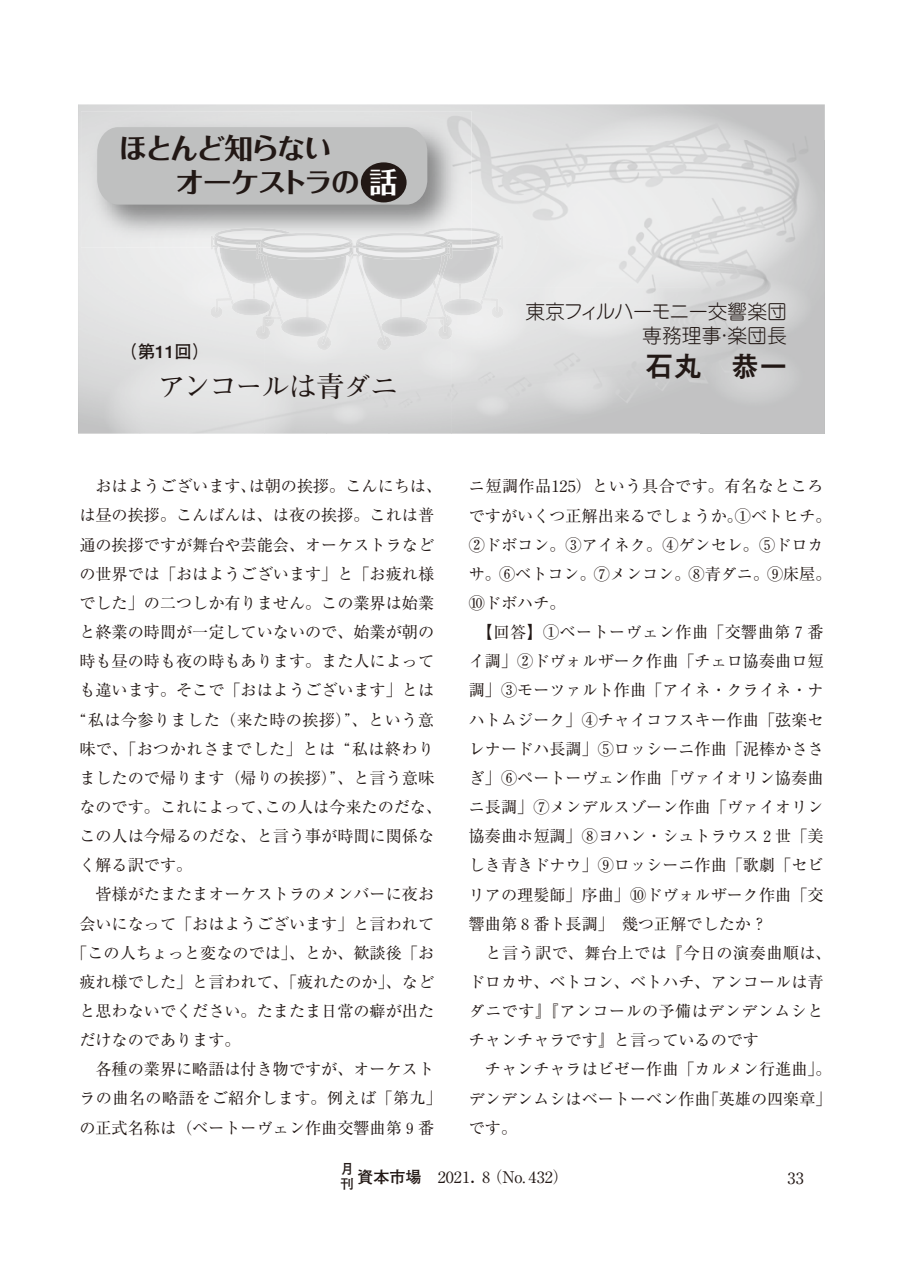
<style>
.page{position:relative;width:903px;height:1275px;background:#fff}
.page>*{position:absolute;margin:0;border:0;box-sizing:border-box;transform-origin:0 0}
.t1{font:28.53px/34.3px "Folk Pro Bold 90 pv RKSJ H";letter-spacing:-.075em;color:#221815}
.t2{font:700 28.53px "Futo Min A101";letter-spacing:-.06em;color:#221815}
.t3{font:28.53px "Mi Go MB1 Std De Bold 90 pv RKSJ H";color:#221815}
.t4{font:19.78px/23.8px "Jun 101 Pro Light 90 pv RKSJ H";letter-spacing:-.015em;color:#221815;text-align:right}
.t5{font:700 17.32px "Futo Go B101";color:#221815}
.t6{font:16.1px/29.2px "Ryumin";color:#221815}
.t7{font:16.1px "Ryumin";letter-spacing:.025em;color:#221815}
.t8{font:16.1px "Ryumin";letter-spacing:.03em;color:#221815}
.t9{font:700 13.65px "Futo Go B101";color:#221815}
.s1{color:#fff}
.s2{font-family:"Futo Go B101";font-weight:700}
</style>
<div class="page">
<img style="left:452px;top:141px;width:373px;height:293px">
<img style="left:304px;top:111px;width:167px;height:131px">
<div style="left:97px;top:127px;width:330px;height:78px;background:#bfc0c0"></div>
<div style="left:361px;top:162px;width:46px;height:40px;background:#221815;border-radius:50%"></div>
<svg style="left:446px;top:316px;width:6px;height:10px"></svg>
<svg style="left:491px;top:306px;width:12px;height:12px"></svg>
<svg style="left:459px;top:284px;width:2px;height:15px"></svg>
<img style="left:480px;top:251px;width:20px;height:55px">
<img style="left:448px;top:299px;width:34px;height:17px">
<img style="left:448px;top:251px;width:46px;height:33px">
<img style="left:423px;top:228px;width:77px;height:13px">
<img style="left:481px;top:298px;width:17px;height:14px">
<svg style="left:500px;top:236px;width:3px;height:14px"></svg>
<img style="left:452px;top:235px;width:48px;height:16px">
<img style="left:448px;top:241px;width:23px;height:7px">
<svg style="left:210px;top:306px;width:12px;height:12px"></svg>
<svg style="left:253px;top:284px;width:2px;height:15px"></svg>
<img style="left:214px;top:250px;width:20px;height:56px">
<img style="left:232px;top:299px;width:28px;height:17px">
<img style="left:220px;top:250px;width:40px;height:34px">
<img style="left:215px;top:228px;width:76px;height:7px">
<img style="left:215px;top:298px;width:17px;height:14px">
<svg style="left:211px;top:236px;width:11px;height:14px"></svg>
<img style="left:222px;top:248px;width:23px;height:3px">
<img style="left:214px;top:235px;width:46px;height:13px">
<svg style="left:353px;top:242px;width:3px;height:17px"></svg>
<img style="left:377px;top:337px;width:14px;height:13px">
<img style="left:438px;top:326px;width:14px;height:14px">
<img style="left:399px;top:299px;width:3px;height:18px">
<img style="left:425px;top:260px;width:23px;height:65px">
<div style="left:356px;top:260px;width:30px;height:85px;background:#eaebeb"></div>
<img style="left:381px;top:317px;width:46px;height:20px">
<img style="left:362px;top:260px;width:79px;height:39px">
<img style="left:356px;top:233px;width:92px;height:27px">
<img style="left:426px;top:316px;width:20px;height:17px">
<svg style="left:441px;top:242px;width:11px;height:17px"></svg>
<img style="left:359px;top:247px;width:86px;height:1px">
<img style="left:317px;top:337px;width:14px;height:13px">
<img style="left:256px;top:326px;width:14px;height:14px">
<img style="left:260px;top:260px;width:23px;height:65px">
<div style="left:322px;top:260px;width:30px;height:85px;background:#ebebeb"></div>
<img style="left:281px;top:317px;width:46px;height:20px">
<img style="left:267px;top:260px;width:79px;height:39px">
<img style="left:260px;top:233px;width:93px;height:27px">
<img style="left:262px;top:316px;width:20px;height:17px">
<svg style="left:245px;top:242px;width:24px;height:17px"></svg>
<img style="left:264px;top:248px;width:84px;height:5px">
<img style="left:337px;top:241px;width:15px;height:7px">
<img style="left:260px;top:241px;width:16px;height:7px">
<h1 class="t1" style="left:119px;top:127px;width:280px">ほとんど知らない<br>　　オーケストラの <span class="s1">話</span></h1>
<p class="t5" style="left:120px;top:341px;width:90px">（第11回）</p>
<h1 class="t2" style="left:158px;top:368px;width:243px">アンコールは青ダニ</h1>
<p class="t6" style="left:79px;top:471px;width:364px">　おはようございます、は朝の挨拶。こんにちは、</p>
<p class="t6" style="left:79px;top:501px;width:356px">は昼の挨拶。こんばんは、は夜の挨拶。これは普</p>
<p class="t6" style="left:79px;top:530px;width:356px">通の挨拶ですが舞台や芸能会、オーケストラなど</p>
<p class="t6" style="left:79px;top:559px;width:356px">の世界では「おはようございます」と「お疲れ様</p>
<p class="t6" style="left:79px;top:588px;width:356px">でした」の二つしか有りません。この業界は始業</p>
<p class="t6" style="left:79px;top:617px;width:356px">と終業の時間が一定していないので、始業が朝の</p>
<p class="t6" style="left:79px;top:646px;width:356px">時も昼の時も夜の時もあります。また人によって</p>
<p class="t6" style="left:79px;top:675px;width:356px">も違います。そこで「おはようございます」とは</p>
<p class="t7" style="left:71px;top:710px;width:364px">“私は今参りました（来た時の挨拶）”、という意</p>
<p class="t8" style="left:79px;top:739px;width:356px">味で、「おつかれさまでした」とは“私は終わり</p>
<p class="t6" style="left:79px;top:763px;width:356px">ましたので帰ります（帰りの挨拶）”、と言う意味</p>
<p class="t6" style="left:79px;top:792px;width:364px">なのです。これによって、この人は今来たのだな、</p>
<p class="t6" style="left:79px;top:821px;width:356px">この人は今帰るのだな、と言う事が時間に関係な</p>
<p class="t6" style="left:79px;top:850px;width:114px">く解る訳です。</p>
<p class="t6" style="left:79px;top:879px;width:356px">　皆様がたまたまオーケストラのメンバーに夜お</p>
<p class="t6" style="left:79px;top:909px;width:356px">会いになって「おはようございます」と言われて</p>
<p class="t6" style="left:71px;top:938px;width:364px">「この人ちょっと変なのでは」、とか、歓談後「お</p>
<p class="t6" style="left:79px;top:967px;width:356px">疲れ様でした」と言われて、「疲れたのか」、など</p>
<p class="t6" style="left:79px;top:996px;width:356px">と思わないでください。たまたま日常の癖が出た</p>
<p class="t6" style="left:79px;top:1025px;width:163px">だけなのであります。</p>
<p class="t6" style="left:79px;top:1054px;width:356px">　各種の業界に略語は付き物ですが、オーケスト</p>
<p class="t7" style="left:79px;top:1089px;width:364px">ラの曲名の略語をご紹介します。例えば「第九」</p>
<p class="t6" style="left:79px;top:1113px;width:356px">の正式名称は（ベートーヴェン作曲交響曲第９番</p>
<p class="t4" style="left:525px;top:298px;width:263px">東京フィルハーモニー交響楽団専務理事・楽団長</p>
<h1 class="t3" style="left:645px;top:344px;width:144px">石丸　恭一</h1>
<p class="t6" style="left:469px;top:471px;width:364px">ニ短調作品125）という具合です。有名なところですがいくつ正解出来るでしょうか。①ベトヒチ。<br>②ドボコン。③アイネク。④ゲンセレ。⑤ドロカサ。⑥ベトコン。⑦メンコン。⑧青ダニ。⑨床屋。⑩ドボハチ。<br>　【回答】①ベートーヴェン作曲「交響曲第７番イ調」②ドヴォルザーク作曲「チェロ協奏曲ロ短調」③モーツァルト作曲「アイネ・クライネ・ナハトムジーク」④チャイコフスキー作曲「弦楽セレナードハ長調」⑤ロッシーニ作曲「泥棒かささぎ」⑥ペートーヴェン作曲「ヴァイオリン協奏曲ニ長調」⑦メンデルスゾーン作曲「ヴァイオリン協奏曲ホ短調」⑧ヨハン・シュトラウス２世「美しき青きドナウ」⑨ロッシーニ作曲「歌劇「セビリアの理髪師」序曲」⑩ドヴォルザーク作曲「交響曲第８番ト長調」　幾つ正解でしたか？<br>　と言う訳で、舞台上では『今日の演奏曲順は、ドロカサ、ベトコン、ベトハチ、アンコールは青ダニです』『アンコールの予備はデンデンムシとチャンチャラです』と言っているのです<br>　チャンチャラはビゼー作曲「カルメン行進曲」。デンデンムシはベートーベン作曲「英雄の四楽章」です。</p>
<p class="t9" style="left:340px;top:1161px;width:15px">月</p>
<p class="t6" style="left:340px;top:1162px;width:230px"><sub>刊</sub><span class="s2">資本市場　</span>2021．８（No. 432）</p>
<p class="t6" style="left:788px;top:1163px;width:18px">33</p>
</div>
